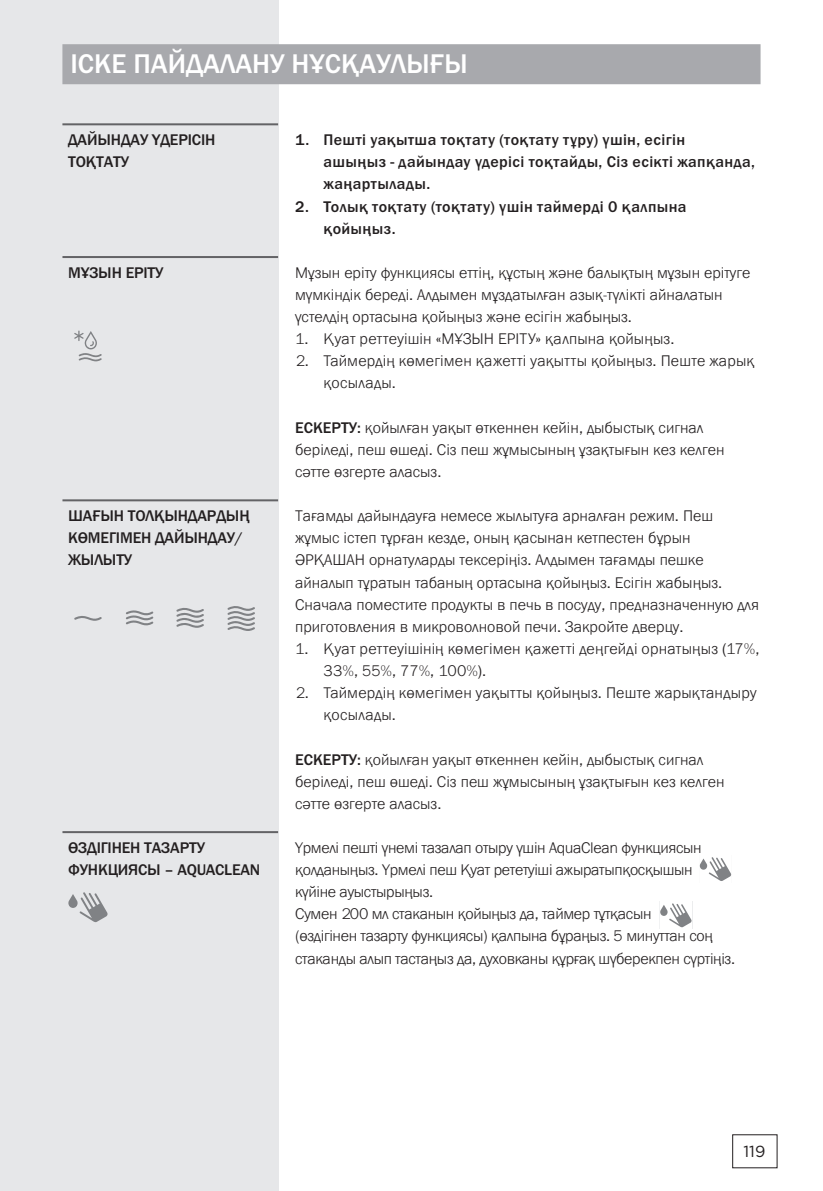
<style>
.page{position:relative;width:823px;height:1191px;background:#fff}
.page>*{position:absolute;margin:0;border:0;box-sizing:border-box;transform-origin:0 0}
.naslov_1{font:500 28px "Franklin Gothic URW";color:#fff}
.besedilo{font:300 16px/22.2px "Franklin Gothic URW";color:#231f20}
.besedilo-2{font:300 16px/22.2px "Franklin Gothic URW";letter-spacing:-.02em;color:#231f20}
.seznam_stevilke{font:300 16px/22.2px "Franklin Gothic URW";letter-spacing:.01em;color:#231f20}
.seznam_stevilke-2{font:500 16px/22.2px "Franklin Gothic URW";letter-spacing:.03em;color:#231f20}
.naslov_2a{font:500 16px/22.2px "Franklin Gothic URW";letter-spacing:-.01em;color:#231f20}
.t1{font:16px "Gotham";color:#231f20}
.s1{font-weight:500}
.s2{font-family:"Franklin Gothic";font-weight:400}
</style>
<div class="page">
<div style="left:0;top:0;width:278px;height:1191px;background:#e6e7e9"></div>
<hr style="left:62px;top:123px;width:216px;height:2px;background:#636366">
<hr style="left:62px;top:256px;width:216px;height:2px;background:#636366">
<svg style="left:74px;top:330px;width:28px;height:31px"></svg>
<hr style="left:62px;top:499px;width:216px;height:2px;background:#636366">
<svg style="left:74px;top:616px;width:28px;height:5px"></svg>
<svg style="left:126px;top:610px;width:27px;height:15px"></svg>
<svg style="left:176px;top:608px;width:28px;height:20px"></svg>
<svg style="left:227px;top:606px;width:28px;height:25px"></svg>
<div style="left:62px;top:44px;width:698px;height:40px;background:#a8a9ad"></div>
<hr style="left:62px;top:831px;width:216px;height:2px;background:#636366">
<svg style="left:68px;top:892px;width:40px;height:30px"></svg>
<svg style="left:699px;top:857px;width:32px;height:24px"></svg>
<svg style="left:659px;top:901px;width:32px;height:27px"></svg>
<p class="naslov_1" style="left:70px;top:46px;width:398px">ІСКЕ ПАЙДАЛАНУ НҰСҚАУЛЫҒЫ</p>
<p class="naslov_2a" style="left:68px;top:129px;width:149px">ДАЙЫНДАУ ҮДЕРІСІН<br>ТОҚТАТУ</p>
<p class="naslov_2a" style="left:68px;top:262px;width:97px">МҰЗЫН ЕРІТУ</p>
<p class="naslov_2a" style="left:68px;top:505px;width:183px">ШАҒЫН ТОЛҚЫНДАРДЫҢ<br>КӨМЕГІМЕН ДАЙЫНДАУ/<br>ЖЫЛЫТУ</p>
<p class="naslov_2a" style="left:68px;top:836px;width:194px">ӨЗДІГІНЕН ТАЗАРТУ<br>ФУНКЦИЯСЫ – AQUACLEAN</p>
<p class="seznam_stevilke-2" style="left:323px;top:129px;width:433px;text-indent:-28px">1. Пешті уақытша тоқтату (тоқтату тұру) үшін, есігін<br>ашыңыз - дайындау үдерісі тоқтайды, Сіз есікті жапқанда, жаңартылады.</p>
<p class="seznam_stevilke-2" style="left:323px;top:195px;width:364px;text-indent:-28px">2. Толық тоқтату (тоқтату) үшін таймерді 0 қалпына қойыңыз.</p>
<p class="besedilo" style="left:295px;top:262px;width:456px">Мұзын еріту функциясы еттің, құстың және балықтың мұзын ерітуге мүмкіндік береді. Алдымен мұздатылған азық-түлікті айналатын үстелдің ортасына қойыңыз және есігін жабыңыз.</p>
<p class="seznam_stevilke" style="left:295px;top:328px;width:381px">1. Қуат реттеуішін «МҰЗЫН ЕРІТУ» қалпына қойыңыз.</p>
<p class="seznam_stevilke" style="left:323px;top:350px;width:432px;text-indent:-28px">2. Таймердің көмегімен қажетті уақытты қойыңыз. Пеште жарық қосылады.</p>
<p class="besedilo" style="left:295px;top:416px;width:430px"><span class="s1">ЕСКЕРТУ:</span> қойылған уақыт өткеннен кейін, дыбыстық сигнал беріледі, пеш өшеді. Сіз пеш жұмысының ұзақтығын кез келген сәтте өзгерте аласыз.</p>
<p class="besedilo" style="left:295px;top:505px;width:428px">Тағамды дайындауға немесе жылытуға арналған режим. Пеш жұмыс істеп тұрған кезде, оның қасынан кетпестен бұрын ӘРҚАШАН орнатуларды тексеріңіз. Алдымен тағамды пешке айналып тұратын табаның ортасына қойыңыз. Есігін жабыңыз.</p>
<p class="besedilo" style="left:295px;top:593px;width:465px">Сначала поместите продукты в печь в посуду, предназначенную для приготовления в микроволновой печи. Закройте дверцу.</p>
<p class="seznam_stevilke" style="left:323px;top:637px;width:437px;text-indent:-28px">1. Қуат реттеуішінің көмегімен қажетті деңгейді орнатыңыз <span class="s2">(</span>17%,<br>33%, 55%, 77%, 100%<span class="s2">)</span>.</p>
<p class="seznam_stevilke" style="left:323px;top:682px;width:434px;text-indent:-28px">2. Таймердің көмегімен уақытты қойыңыз. Пеште жарықтандыру қосылады.</p>
<p class="besedilo" style="left:295px;top:748px;width:430px"><span class="s1">ЕСКЕРТУ:</span> қойылған уақыт өткеннен кейін, дыбыстық сигнал беріледі, пеш өшеді. Сіз пеш жұмысының ұзақтығын кез келген сәтте өзгерте аласыз.</p>
<p class="besedilo-2" style="left:295px;top:836px;width:408px">Үрмелі пешті үнемі тазалап отыру үшін AquaClean функциясын қолданыңыз. Үрмелі пеш Қуат рететуіші ажыратыпқосқышын күйіне ауыстырыңыз.</p>
<p class="besedilo-2" style="left:295px;top:903px;width:441px">Сумен 200 мл стаканын қойыңыз да, таймер тұтқасын<br>(өздігінен тазарту функциясы) қалпына бұраңыз. 5 минуттан соң стаканды алып тастаңыз да, духовканы құрғақ шүберекпен сүртіңіз.</p>
<p class="t1" style="left:743px;top:1140px;width:23px">119</p>
</div>
